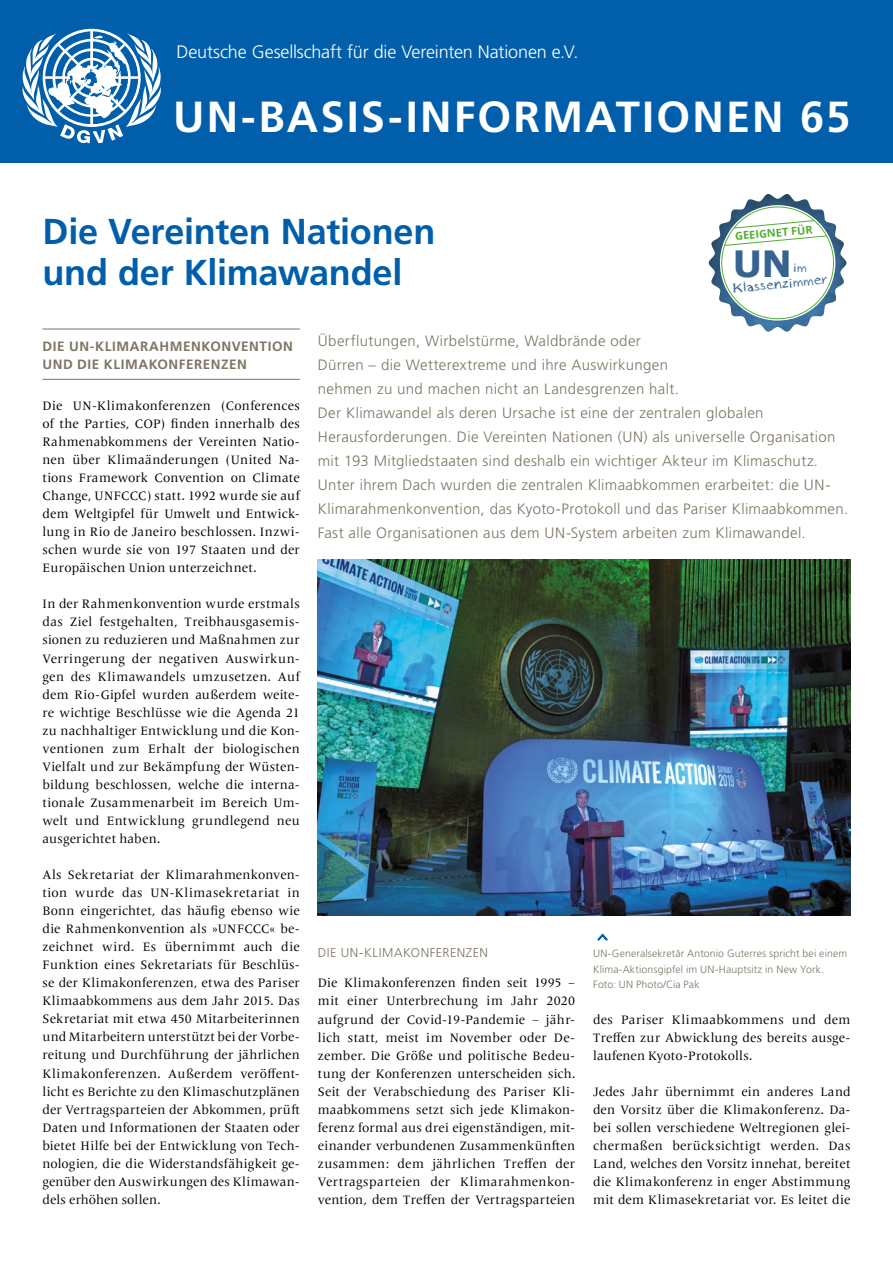
<style>
.page{position:relative;width:893px;height:1263px;background:#fff}
.page>*{position:absolute;margin:0;border:0;box-sizing:border-box;transform-origin:0 0}
.t1{font:700 43.5px "Frutiger LT Std";letter-spacing:.05em;color:#fff}
.t2{font:700 36.15px "Verdana";color:#376390}
.t3{font:700 36px "Frutiger LT Std";letter-spacing:-.005em;color:#005eaa}
.t4{font:300 18px "Frutiger LT Std";letter-spacing:-.01em;color:#fff}
.t5{font:300 15px/24px "Frutiger LT Std";letter-spacing:.025em;color:#7d7564}
.t6{font:13.8px "pastel";color:#376390}
.t7{font:700 13.5px/18px "Frutiger LT Std";letter-spacing:.04em;color:#7d7564}
.t8{font:13.05px "pastel";color:#376390}
.t9{font:12.75px/18px "Frutiger Serif LT Pro";letter-spacing:.015em;color:#000;text-align:justify}
.t10{font:300 12.75px "Frutiger LT Std";letter-spacing:.045em;color:#7d7564}
.t11{font:700 10.95px "Open Sans";color:#52ae32}
.t12{font:300 10.5px/15px "Frutiger LT Std";letter-spacing:.01em;color:#7d7564}
</style>
<div class="page">
<div style="left:0;top:0;width:893px;height:163px;background:#005eaa"></div>
<svg style="left:23px;top:29px;width:138px;height:114px"></svg>
<img style="left:709px;top:194px;width:137px;height:138px">
<div style="left:720px;top:205px;width:115px;height:116px;background:#fff;border-radius:50%"></div>
<svg style="left:724px;top:235px;width:103px;height:11px"></svg>
<svg style="left:733px;top:220px;width:82px;height:9px"></svg>
<svg style="left:597px;top:933px;width:11px;height:8px"></svg>
<hr style="left:43px;top:329px;width:257px;height:1px;background:#7d7564">
<hr style="left:43px;top:379px;width:257px;height:1px;background:#7d7564">
<img style="left:318px;top:560px;width:532px;height:355px">
<h3 class="t4" style="left:176px;top:42px;width:403px">Deutsche Gesellschaft für die Vereinten Nationen e.V.</h3>
<h1 class="t1" style="left:173px;top:91px;width:678px">UN-BASIS-INFORMATIONEN 65</h1>
<h3 class="t3" style="left:43px;top:210px;width:394px">Die Vereinten Nationen</h3>
<p class="t11" style="left:735px;top:228px;width:79px;rotate:-5deg">GEEIGNET FÜR</p>
<h3 class="t3" style="left:43px;top:251px;width:361px">und der Klimawandel</h3>
<h2 class="t2" style="left:733px;top:239px;width:61px">UN</h2>
<p class="t8" style="left:793px;top:261px;width:16px">im</p>
<p class="t6" style="left:732px;top:281px;width:97px;rotate:-5deg">Klassenzimmer</p>
<p class="t7" style="left:43px;top:338px;width:252px">DIE UN-KLIMARAHMENKONVENTION<br>UND DIE KLIMAKONFERENZEN</p>
<p class="t9" style="left:43px;top:397px;width:259px;text-align:left">Die UN-Klimakonferenzen (Conferences of the Parties, COP) finden innerhalb des Rahmenabkommens der Vereinten Natio&shy;nen über Klimaänderungen (United Na&shy;tions Framework Convention on Climate Change, UNFCCC) statt. 1992 wurde sie auf dem Weltgipfel für Umwelt und Entwick&shy;lung in Rio de Janeiro beschlossen. Inzwi&shy;schen wurde sie von 197 Staaten und der Europäischen Union unterzeichnet.</p>
<p class="t9" style="left:43px;top:595px;width:259px;text-align:left">In der Rahmenkonvention wurde erstmals das Ziel festgehalten, Treibhausgasemis&shy;sionen zu reduzieren und Maßnahmen zur Verringerung der negativen Auswirkun&shy;gen des Klimawandels umzusetzen. Auf dem Rio-Gipfel wurden außerdem weite&shy;re wichtige Beschlüsse wie die Agenda 21 zu nachhaltiger Entwicklung und die Kon&shy;ventionen zum Erhalt der biologischen Vielfalt und zur Bekämpfung der Wüsten&shy;bildung beschlossen, welche die interna&shy;tionale Zusammenarbeit im Bereich Um&shy;welt und Entwicklung grundlegend neu ausgerichtet haben.</p>
<p class="t9" style="left:43px;top:866px;width:259px">Als Sekretariat der Klimarahmenkonven&shy;tion wurde das UN-Klimasekretariat in Bonn eingerichtet, das häufig ebenso wie die Rahmenkonvention als »UNFCCC« be&shy;zeichnet wird. Es übernimmt auch die Funktion eines Sekretariats für Beschlüs&shy;se der Klimakonferenzen, etwa des Pariser Klimaabkommens aus dem Jahr 2015. Das Sekretariat mit etwa 450 Mitarbeiterinnen und Mitarbeitern unterstützt bei der Vorbe&shy;reitung und Durchführung der jährlichen Klimakonferenzen. Außerdem veröffent&shy;licht es Berichte zu den Klimaschutzplänen der Vertragsparteien der Abkommen, prüft Daten und Informationen der Staaten oder bietet Hilfe bei der Entwicklung von Tech&shy;nologien, die die Widerstandsfähigkeit ge&shy;genüber den Auswirkungen des Klimawan&shy;dels erhöhen sollen.</p>
<p class="t5" style="left:318px;top:329px;width:532px">Überflutungen, Wirbelstürme, Waldbrände oder<br>Dürren – die Wetterextreme und ihre Auswirkungen<br>nehmen zu und machen nicht an Landesgrenzen halt.<br>Der Klimawandel als deren Ursache ist eine der zentralen globalen Herausforderungen. Die Vereinten Nationen (UN) als universelle Organisation mit 193 Mitgliedstaaten sind deshalb ein wichtiger Akteur im Klimaschutz.<br>Unter ihrem Dach wurden die zentralen Klimaabkommen erarbeitet: die UN-Klimarahmenkonvention, das Kyoto-Protokoll und das Pariser Klimaabkommen.<br>Fast alle Organisationen aus dem UN-System arbeiten zum Klimawandel.</p>
<p class="t10" style="left:318px;top:946px;width:172px">DIE UN-KLIMAKONFERENZEN</p>
<p class="t9" style="left:318px;top:974px;width:259px">Die Klimakonferenzen finden seit 1995 – mit einer Unterbrechung im Jahr 2020 aufgrund der Covid-19-Pandemie – jähr&shy;lich statt, meist im November oder De&shy;zember. Die Größe und politische Bedeu&shy;tung der Konferenzen unterscheiden sich.<br>Seit der Verabschiedung des Pariser Kli&shy;maabkommens setzt sich jede Klimakon&shy;ferenz formal aus drei eigenständigen, mit&shy;einander verbundenen Zusammenkünften zusammen: dem jährlichen Treffen der Vertragsparteien der Klimarahmenkon&shy;vention, dem Treffen der Vertragsparteien</p>
<p class="t12" style="left:593px;top:946px;width:256px">UN-Generalsekretär Antonio Guterres spricht bei einem<br>Klima-Aktionsgipfel im UN-Hauptsitz in New York.<br>Foto: UN Photo/Cia Pak</p>
<p class="t9" style="left:593px;top:1010px;width:259px">des Pariser Klimaabkommens und dem Treffen zur Abwicklung des bereits ausge&shy;laufenen Kyoto-Protokolls.</p>
<p class="t9" style="left:593px;top:1082px;width:259px">Jedes Jahr übernimmt ein anderes Land den Vorsitz über die Klimakonferenz. Da&shy;bei sollen verschiedene Weltregionen glei&shy;chermaßen berücksichtigt werden. Das Land, welches den Vorsitz innehat, bereitet die Klimakonferenz in enger Abstimmung mit dem Klimasekretariat vor. Es leitet die</p>
</div>
